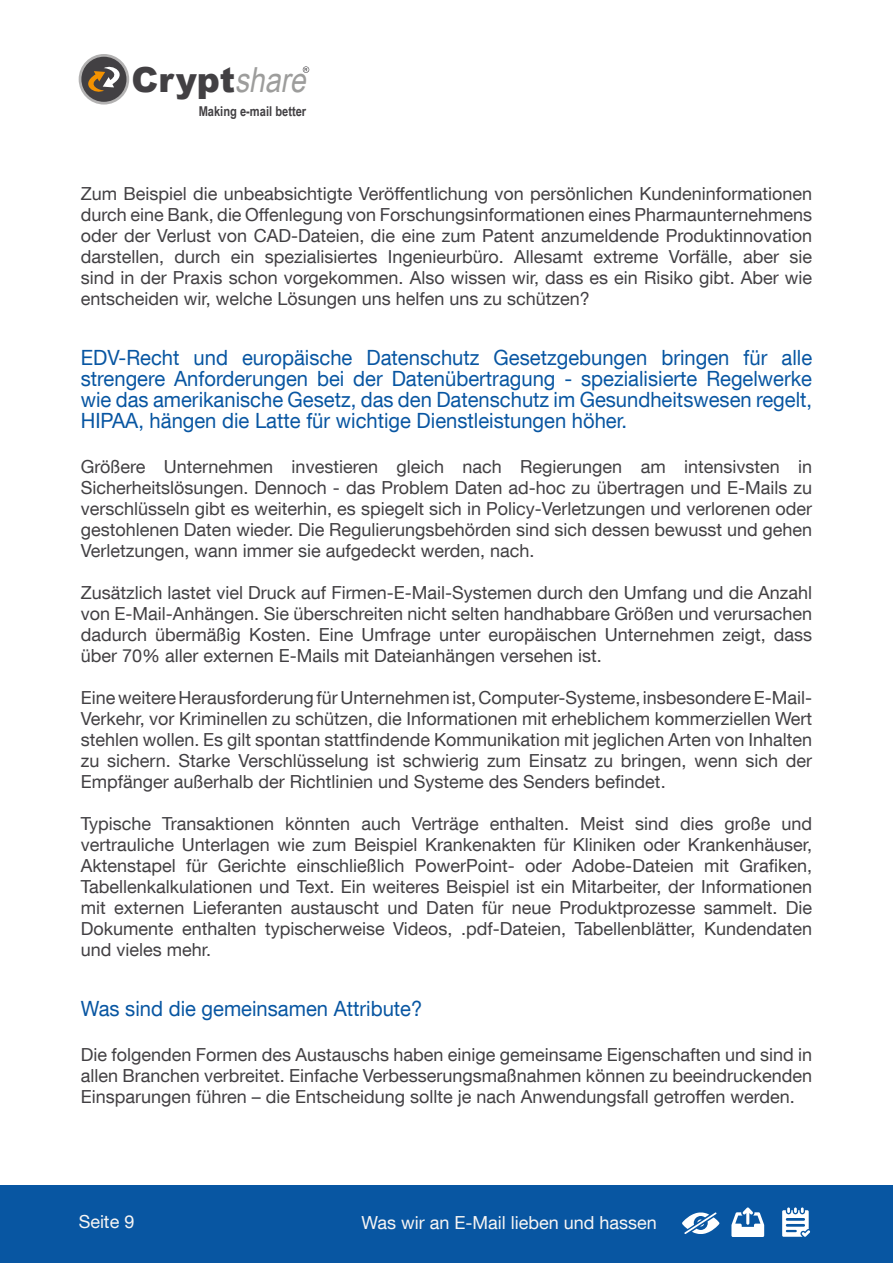
<style>
.page{position:relative;width:893px;height:1263px;background:#fff}
.page>*{position:absolute;margin:0;border:0;box-sizing:border-box;transform-origin:0 0}
.t1{font:900 34.5px "Arial";color:#424043}
.t2{font:21px/21px "Helvetica Neue LT Com";color:#0856a2;text-align:justify;scale:.96 1}
.t3{font:18px/21px "Helvetica Neue LT Com";color:#424043;text-align:justify}
.t4{font:18px "Helvetica Neue LT Com";color:#f7f5f4}
.t5{font:700 13.5px "Arial Narrow";color:#424043}
.s1{font-family:"Arial Narrow";font-weight:400;font-style:italic;color:#9d9d9c}
</style>
<div class="page">
<div style="left:0;top:1185px;width:893px;height:78px;background:#0856a2"></div>
<svg style="left:682px;top:1212px;width:37px;height:22px"></svg>
<svg style="left:782px;top:1207px;width:28px;height:30px"></svg>
<svg style="left:731px;top:1207px;width:33px;height:30px"></svg>
<svg style="left:303px;top:66px;width:6px;height:7px"></svg>
<svg style="left:79px;top:54px;width:50px;height:51px"></svg>
<div style="left:81px;top:57px;width:45px;height:45px;background:#424043;border-radius:50%"></div>
<svg style="left:79px;top:63px;width:50px;height:33px"></svg>
<h1 class="t1" style="left:132px;top:54px;width:184px">Crypt<span class="s1">share</span></h1>
<p class="t5" style="left:199px;top:101px;width:109px">Making e-mail better</p>
<p class="t3" style="left:81px;top:182px;width:733px">Zum Beispiel die unbeabsichtigte Veröffentlichung von persönlichen Kundeninformationen durch eine Bank, die Offenlegung von Forschungsinformationen eines Pharmaunternehmens oder der Verlust von CAD-Dateien, die eine zum Patent anzumeldende Produktinnovation darstellen, durch ein spezialisiertes Ingenieurbüro. Allesamt extreme Vorfälle, aber sie sind in der Praxis schon vorgekommen. Also wissen wir, dass es ein Risiko gibt. Aber wie entscheiden wir, welche Lösungen uns helfen uns zu schützen?</p>
<p class="t2" style="left:81px;top:346px;width:763px">EDV-Recht und europäische Datenschutz Gesetzgebungen bringen für alle strengere Anforderungen bei der Datenübertragung - spezialisierte Regelwerke wie das amerikanische Gesetz, das den Datenschutz im Gesundheitswesen regelt, HIPAA, hängen die Latte für wichtige Dienstleistungen höher.</p>
<p class="t3" style="left:81px;top:455px;width:733px">Größere Unternehmen investieren gleich nach Regierungen am intensivsten in Sicherheitslösungen. Dennoch - das Problem Daten ad-hoc zu übertragen und E-Mails zu verschlüsseln gibt es weiterhin, es spiegelt sich in Policy-Verletzungen und verlorenen oder gestohlenen Daten wieder. Die Regulierungsbehörden sind sich dessen bewusst und gehen Verletzungen, wann immer sie aufgedeckt werden, nach.</p>
<p class="t3" style="left:81px;top:581px;width:733px">Zusätzlich lastet viel Druck auf Firmen-E-Mail-Systemen durch den Umfang und die Anzahl von E-Mail-Anhängen. Sie überschreiten nicht selten handhabbare Größen und verursachen dadurch übermäßig Kosten. Eine Umfrage unter europäischen Unternehmen zeigt, dass über 70% aller externen E-Mails mit Dateianhängen versehen ist.</p>
<p class="t3" style="left:81px;top:686px;width:733px">Eine weitere Herausforderung für Unternehmen ist, Computer-Systeme, insbesondere E-Mail-Verkehr, vor Kriminellen zu schützen, die Informationen mit erheblichem kommerziellen Wert stehlen wollen. Es gilt spontan stattfindende Kommunikation mit jeglichen Arten von Inhalten zu sichern. Starke Verschlüsselung ist schwierig zum Einsatz zu bringen, wenn sich der Empfänger außerhalb der Richtlinien und Systeme des Senders befindet.</p>
<p class="t3" style="left:81px;top:812px;width:733px">Typische Transaktionen könnten auch Verträge enthalten. Meist sind dies große und vertrauliche Unterlagen wie zum Beispiel Krankenakten für Kliniken oder Krankenhäuser, Aktenstapel für Gerichte einschließlich PowerPoint- oder Adobe-Dateien mit Grafiken, Tabellenkalkulationen und Text. Ein weiteres Beispiel ist ein Mitarbeiter, der Informationen mit externen Lieferanten austauscht und Daten für neue Produktprozesse sammelt. Die Dokumente enthalten typischerweise Videos, .pdf-Dateien, Tabellenblätter, Kundendaten und vieles mehr.</p>
<p class="t2" style="left:81px;top:997px;width:357px">Was sind die gemeinsamen Attribute?</p>
<p class="t3" style="left:81px;top:1043px;width:733px">Die folgenden Formen des Austauschs haben einige gemeinsame Eigenschaften und sind in allen Branchen verbreitet. Einfache Verbesserungsmaßnahmen können zu beeindruckenden Einsparungen führen – die Entscheidung sollte je nach Anwendungsfall getroffen werden.</p>
<p class="t4" style="left:79px;top:1210px;width:57px">Seite 9</p>
<p class="t4" style="left:362px;top:1212px;width:297px">Was wir an E-Mail lieben und hassen</p>
</div>
